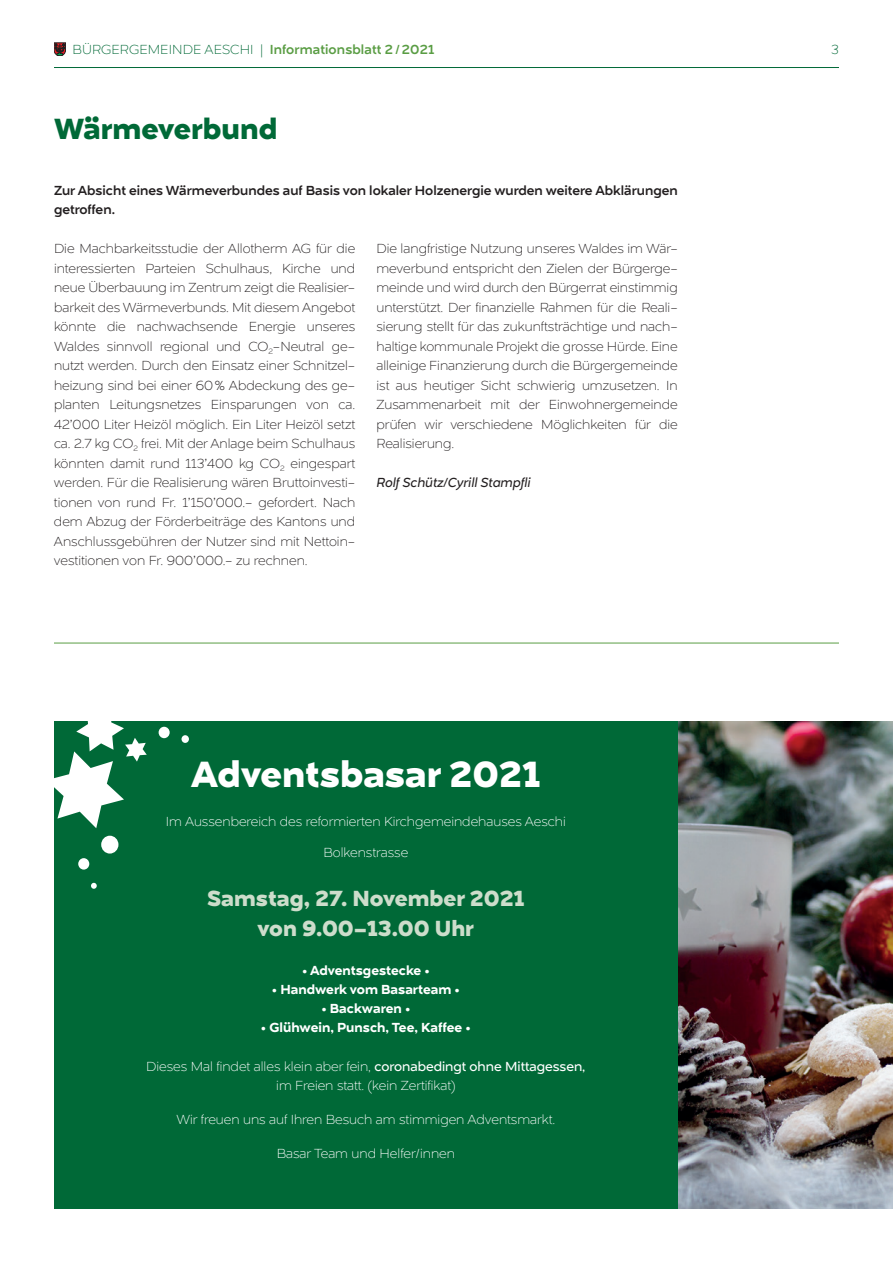
<style>
.page{position:relative;width:893px;height:1263px;background:#fff}
.page>*{position:absolute;margin:0;border:0;box-sizing:border-box;transform-origin:0 0}
.t1{font:700 37.5px "Naste";color:#fff}
.t2{font:700 30px "Naste";color:#006937}
.t3{font:700 22.5px/30px "Naste";color:#cdddcb;text-align:center}
.t4{font:200 13.5px/19.5px "Naste";color:#231f20;text-align:justify}
.t5{font:200 13.5px/19.2px "Naste";color:#fff;text-align:center}
.t6{font:500 13.5px/19.5px "Naste";color:#231f20}
.t7{font:600 13.5px "Naste";color:#fff}
.t8{font:500 13.5px "Naste";letter-spacing:.01em;color:#5a9d44}
.t9{font:italic 13.5px "Naste";color:#231f20}
.t10{font:200 13.5px "Naste";color:#006937}
.s1{font-weight:200;color:#006937}
.s2{font-weight:400}
</style>
<div class="page">
<svg style="left:54px;top:43px;width:12px;height:13px"></svg>
<hr style="left:54px;top:67px;width:785px;height:1px;background:#006937">
<hr style="left:54px;top:643px;width:785px;height:1px;background:#5a9d44">
<img style="left:678px;top:721px;width:215px;height:488px">
<div style="left:54px;top:721px;width:624px;height:488px;background:#006937"></div>
<svg style="left:54px;top:721px;width:93px;height:107px"></svg>
<div style="left:159px;top:727px;width:11px;height:11px;background:#fff;border-radius:50%"></div>
<div style="left:101px;top:836px;width:17px;height:17px;background:#fff;border-radius:50%"></div>
<svg style="left:91px;top:883px;width:6px;height:6px"></svg>
<div style="left:78px;top:858px;width:11px;height:11px;background:#fff;border-radius:50%"></div>
<div style="left:181px;top:735px;width:8px;height:8px;background:#fff;border-radius:50%"></div>
<p class="t8" style="left:72px;top:40px;width:363px"><span class="s1">BÜRGERGEMEINDE AESCHI |</span> Informationsblatt 2/2021</p>
<p class="t10" style="left:831px;top:41px;width:9px">3</p>
<h2 class="t2" style="left:54px;top:105px;width:225px">Wärmeverbund</h2>
<p class="t6" style="left:54px;top:180px;width:625px">Zur Absicht eines Wärmeverbundes auf Basis von lokaler Holzenergie wurden weitere Abklärungen getroffen.</p>
<p class="t4" style="left:376px;top:239px;width:303px">Die langfristige Nutzung unseres Waldes im Wär&shy;meverbund entspricht den Zielen der Bürgerge&shy;meinde und wird durch den Bürgerrat einstimmig unterstützt. Der finanzielle Rahmen für die Reali&shy;sierung stellt für das zukunftsträchtige und nach&shy;haltige kommunale Projekt die grosse Hürde. Eine alleinige Finanzierung durch die Bürgergemeinde ist aus heutiger Sicht schwierig umzusetzen. In Zusammenarbeit mit der Einwohnergemeinde prüfen wir verschiedene Möglichkeiten für die Realisierung.</p>
<p class="t9" style="left:376px;top:474px;width:156px">Rolf Schütz/Cyrill Stampfli</p>
<p class="t4" style="left:54px;top:239px;width:303px">Die Machbarkeitsstudie der Allotherm AG für die interessierten Parteien Schulhaus, Kirche und neue Überbauung im Zentrum zeigt die Realisier&shy;barkeit des Wärmeverbunds. Mit diesem Angebot könnte die nachwachsende Energie unseres Waldes sinnvoll regional und CO<sub>2</sub>-Neutral ge&shy;nutzt werden. Durch den Einsatz einer Schnitzel&shy;heizung sind bei einer 60% Abdeckung des ge&shy;planten Leitungsnetzes Einsparungen von ca.<br>42’000 Liter Heizöl möglich. Ein Liter Heizöl setzt ca. 2.7 kg CO<sub>2</sub> frei. Mit der Anlage beim Schulhaus könnten damit rund 113’400 kg CO<sub>2</sub> eingespart werden. Für die Realisierung wären Bruttoinvesti&shy;tionen von rund Fr. 1’150’000.- gefordert. Nach dem Abzug der Förderbeiträge des Kantons und Anschlussgebühren der Nutzer sind mit Nettoin&shy;vestitionen von Fr. 900’000.- zu rechnen.</p>
<h1 class="t1" style="left:191px;top:745px;width:351px">Adventsbasar 2021</h1>
<p class="t5" style="left:166px;top:811px;width:401px">Im Aussenbereich des reformierten Kirchgemeindehauses Aeschi</p>
<p class="t5" style="left:323px;top:842px;width:86px">Bolkenstrasse</p>
<h3 class="t3" style="left:207px;top:883px;width:319px">Samstag, 27. November 2021 von 9.00–13.00 Uhr</h3>
<p class="t7" style="left:302px;top:959px;width:129px">• Adventsgestecke •</p>
<p class="t7" style="left:272px;top:979px;width:190px">• Handwerk vom Basarteam •</p>
<p class="t7" style="left:321px;top:998px;width:91px">• Backwaren •</p>
<p class="t7" style="left:261px;top:1017px;width:211px">• Glühwein, Punsch, Tee, Kaffee •</p>
<p class="t5" style="left:146px;top:1056px;width:441px">Dieses Mal findet alles klein aber fein, <span class="s2">coronabedingt ohne Mittagessen, </span>im Freien statt. (kein Zertifikat)</p>
<p class="t5" style="left:176px;top:1109px;width:380px">Wir freuen uns auf Ihren Besuch am stimmigen Adventsmarkt.</p>
<p class="t5" style="left:277px;top:1144px;width:180px">Basar Team und Helfer/innen</p>
</div>
